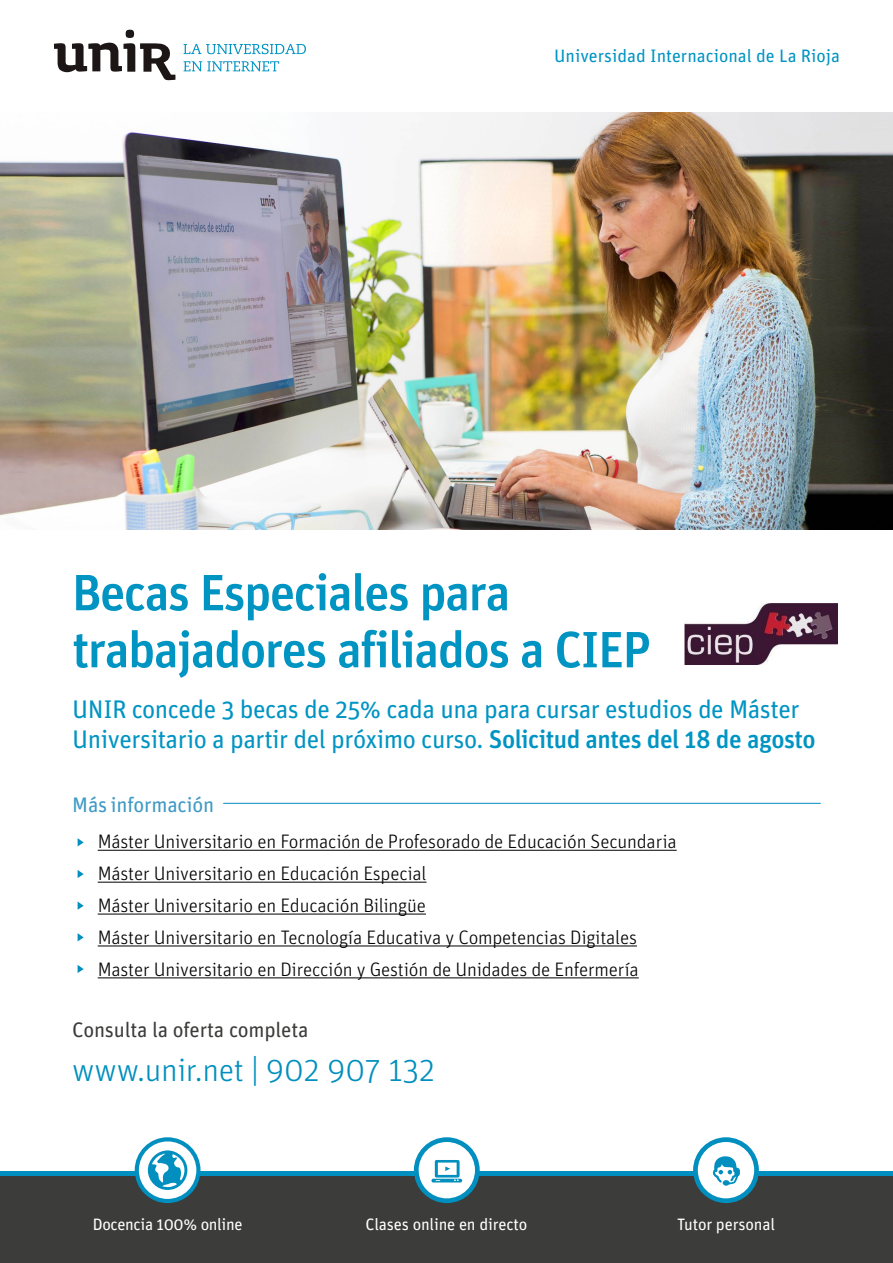
<style>
.page{position:relative;width:893px;height:1263px;background:#fff}
.page>*{position:absolute;margin:0;border:0;box-sizing:border-box;transform-origin:0 0}
.t1{font:500 51px/57px "Unit OT";letter-spacing:-.03em;color:#0094c3}
.t2{font:300 33px "Unit OT";letter-spacing:-.005em;color:#008fbe}
.t3{font:25.5px/30.6px "Unit OT";letter-spacing:-.02em;color:#0094c3}
.t4{font:21px "Unit OT";letter-spacing:-.01em;color:#3c3c3b}
.t5{font:21px "Unit OT";letter-spacing:-.01em;color:#3f99c5}
.t6{font:300 19.5px/32px "Unit OT";letter-spacing:-.01em;color:#000}
.t7{font:18px "Unit OT";color:#0094c3}
.t8{font:16.5px "Unit OT";letter-spacing:-.01em;color:#fff}
.s1{font-weight:500}
</style>
<div class="page">
<svg style="left:54px;top:30px;width:121px;height:50px"></svg>
<svg style="left:184px;top:44px;width:122px;height:10px"></svg>
<svg style="left:184px;top:61px;width:95px;height:10px"></svg>
<img style="left:0;top:113px;width:893px;height:416px">
<img style="left:685px;top:604px;width:153px;height:61px">
<hr style="left:98px;top:850px;width:579px;height:1px;background:#000">
<hr style="left:98px;top:882px;width:329px;height:1px;background:#000">
<hr style="left:98px;top:913px;width:328px;height:1px;background:#000">
<hr style="left:98px;top:945px;width:539px;height:1px;background:#000">
<hr style="left:98px;top:977px;width:541px;height:1px;background:#000">
<hr style="left:223px;top:803px;width:598px;height:1px;background:#008fbe">
<div style="left:0;top:1175px;width:893px;height:88px;background:#3c3c3b"></div>
<hr style="left:0;top:1171px;width:893px;height:4px;background:#008fbe">
<svg style="left:414px;top:1137px;width:66px;height:66px"></svg>
<svg style="left:693px;top:1137px;width:66px;height:66px"></svg>
<svg style="left:135px;top:1137px;width:66px;height:66px"></svg>
<svg style="left:78px;top:838px;width:6px;height:8px"></svg>
<svg style="left:78px;top:870px;width:6px;height:8px"></svg>
<svg style="left:78px;top:902px;width:6px;height:8px"></svg>
<svg style="left:78px;top:933px;width:6px;height:8px"></svg>
<svg style="left:78px;top:965px;width:6px;height:8px"></svg>
<p class="t7" style="left:554px;top:44px;width:287px">Universidad Internacional de La Rioja</p>
<h1 class="t1" style="left:72px;top:563px;width:580px">Becas Especiales para trabajadores afiliados a CIEP</h1>
<h3 class="t3" style="left:72px;top:693px;width:745px">UNIR concede 3 becas de 25% cada una para cursar estudios de Máster<br>Universitario a partir del próximo curso. <span class="s1">Solicitud antes del 18 de agosto</span></h3>
<p class="t5" style="left:72px;top:791px;width:144px">Más información</p>
<p class="t6" style="left:98px;top:826px;width:580px">Máster Universitario en Formación de Profesorado de Educación Secundaria Máster Universitario en Educación Especial<br>Máster Universitario en Educación Bilingüe<br>Máster Universitario en Tecnología Educativa y Competencias Digitales Master Universitario en Dirección y Gestión de Unidades de Enfermería</p>
<p class="t4" style="left:72px;top:1017px;width:238px">Consulta la oferta completa</p>
<h2 class="t2" style="left:72px;top:1050px;width:364px">www.unir.net | 902 907 132</h2>
<p class="t8" style="left:93px;top:1214px;width:151px">Docencia 100% online</p>
<p class="t8" style="left:365px;top:1214px;width:163px">Clases online en directo</p>
<p class="t8" style="left:677px;top:1214px;width:99px">Tutor personal</p>
</div>
